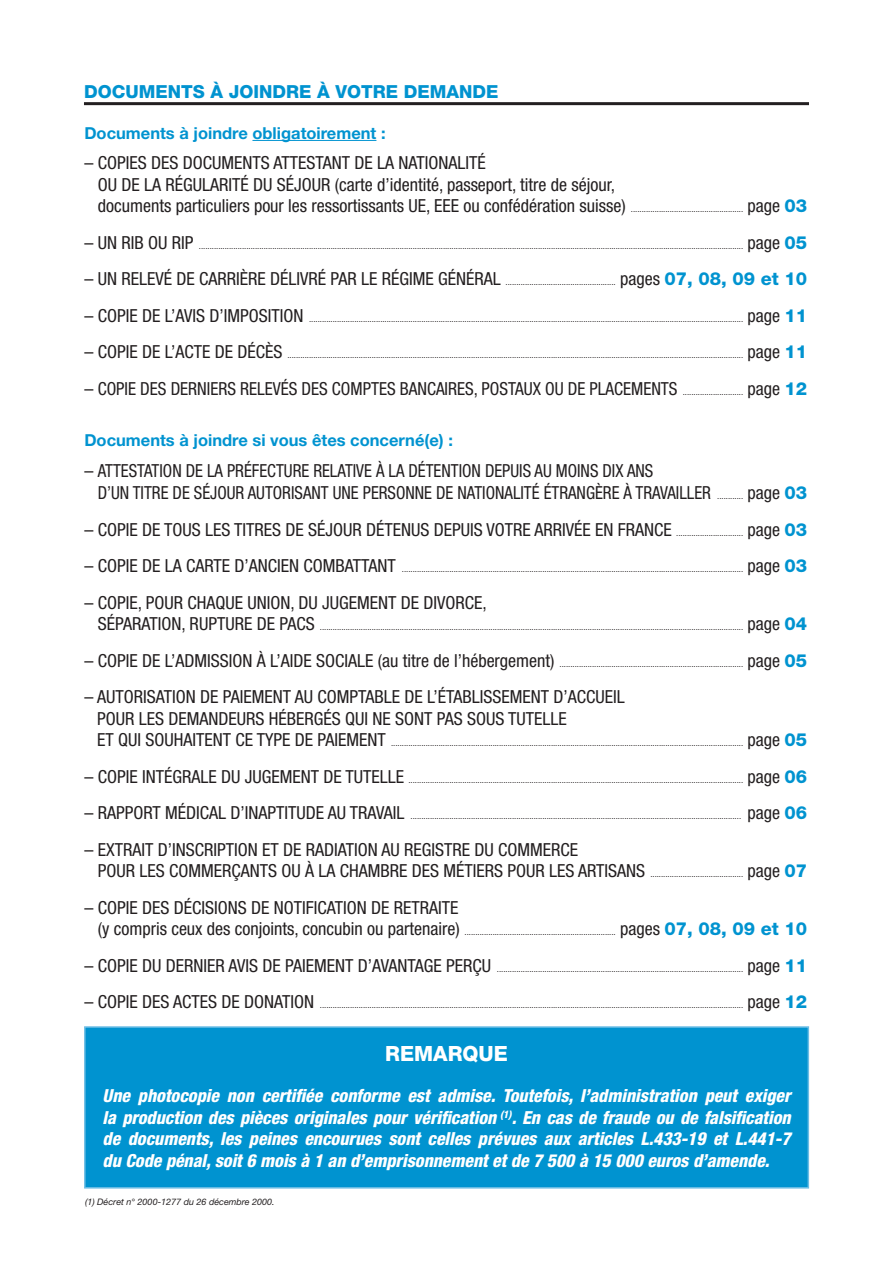
<style>
.page{position:relative;width:893px;height:1263px;background:#fff}
.page>*{position:absolute;margin:0;border:0;box-sizing:border-box;transform-origin:0 0}
.t1{font:800 21px "Helvetica Neue LT";color:#fff}
.t2{font:condensed 18px/21.6px "Helvetica Neue LT";color:#231f20}
.t3{font:italic 800 condensed 18px/21.6px "Helvetica Neue LT";color:#fff;text-align:justify}
.t4{font:800 18px "Helvetica Neue LT";color:#0093d0}
.t5{font:700 16.5px "Helvetica Neue LT";color:#0093d0}
.t6{font:condensed 9px "Helvetica Neue LT";color:#231f20}
.t7{font:italic 9px "Helvetica Neue LT";color:#231f20}
.s1{font-size:9px}
.s2{font-weight:800;font-stretch:normal;color:#0093d0}
.s3{font-size:18px}
.s4{font-weight:800;font-stretch:normal;font-size:18px;color:#0093d0}
</style>
<div class="page">
<div style="left:84px;top:1026px;width:725px;height:162px;background:#0093d0;border:2px solid #6bbde5"></div>
<hr style="left:252px;top:140px;width:124px;height:1px;background:#0093d0">
<hr style="left:84px;top:102px;width:725px;height:3px;background:#231f20">
<h2 class="t4" style="left:84px;top:81px;width:416px">DOCUMENTS À JOINDRE À VOTRE DEMANDE</h2>
<h3 class="t5" style="left:84px;top:123px;width:303px">Documents à joindre obligatoirement :</h3>
<p class="t2" style="left:98px;top:152px;width:711px;text-indent:-13px">– COPIES DES DOCUMENTS ATTESTANT DE LA NATIONALITÉ<br>OU DE LA RÉGULARITÉ DU SÉJOUR (carte d’identité, passeport, titre de séjour,<br>documents particuliers pour les ressortissants UE, EEE ou confédération suisse) <span class="s1">....................................................</span> page <span class="s2">03</span></p>
<p class="t6" style="left:84px;top:241px;width:724px"><span class="s3">– UN RIB OU RIP</span> ............................................................................................................................................................................................................................................................ <span class="s3">page</span> <span class="s4">05</span></p>
<p class="t6" style="left:84px;top:277px;width:724px"><span class="s3">– UN RELEVÉ DE CARRIÈRE DÉLIVRÉ PAR LE RÉGIME GÉNÉRAL</span> ................................................... <span class="s3">pages</span> <span class="s4">07, 08, 09 et 10</span></p>
<p class="t6" style="left:84px;top:314px;width:724px"><span class="s3">– COPIE DE L’AVIS D’IMPOSITION</span> ......................................................................................................................................................................................................... <span class="s3">page</span> <span class="s4">11</span></p>
<p class="t6" style="left:84px;top:350px;width:724px"><span class="s3">– COPIE DE L’ACTE DE DÉCÈS</span> ................................................................................................................................................................................................................... <span class="s3">page</span> <span class="s4">11</span></p>
<h2 class="t2" style="left:84px;top:378px;width:724px">– COPIE DES DERNIERS RELEVÉS DES COMPTES BANCAIRES, POSTAUX OU DE PLACEMENTS <span class="s1">............................</span> page <span class="s2">12</span></h2>
<h3 class="t5" style="left:84px;top:430px;width:370px">Documents à joindre si vous êtes concerné(e) :</h3>
<h2 class="t2" style="left:98px;top:460px;width:711px;text-indent:-13px">– ATTESTATION DE LA PRÉFECTURE RELATIVE À LA DÉTENTION DEPUIS AU MOINS DIX ANS<br>D’UN TITRE DE SÉJOUR AUTORISANT UNE PERSONNE DE NATIONALITÉ ÉTRANGÈRE À TRAVAILLER <span class="s1">............</span> page <span class="s2">03</span></h2>
<h2 class="t2" style="left:84px;top:518px;width:724px">– COPIE DE TOUS LES TITRES DE SÉJOUR DÉTENUS DEPUIS VOTRE ARRIVÉE EN FRANCE <span class="s1">...............................</span> page <span class="s2">03</span></h2>
<p class="t6" style="left:84px;top:564px;width:724px"><span class="s3">– COPIE DE LA CARTE D’ANCIEN COMBATTANT</span> .............................................................................................................................................................. <span class="s3">page</span> <span class="s4">03</span></p>
<h2 class="t2" style="left:84px;top:591px;width:404px">– COPIE, POUR CHAQUE UNION, DU JUGEMENT DE DIVORCE,</h2>
<p class="t6" style="left:98px;top:622px;width:711px"><span class="s3">SÉPARATION, RUPTURE DE PACS</span> .................................................................................................................................................................................................... <span class="s3">page</span> <span class="s4">04</span></p>
<p class="t6" style="left:84px;top:658px;width:724px"><span class="s3">– COPIE DE L’ADMISSION À L’AIDE SOCIALE (au titre de l’hébergement)</span> ..................................................................................... <span class="s3">page</span> <span class="s4">05</span></p>
<h2 class="t2" style="left:97px;top:686px;width:529px;text-indent:-13px">– AUTORISATION DE PAIEMENT AU COMPTABLE DE L’ÉTABLISSEMENT D’ACCUEIL<br>POUR LES DEMANDEURS HÉBERGÉS QUI NE SONT PAS SOUS TUTELLE</h2>
<p class="t6" style="left:97px;top:738px;width:712px"><span class="s3">ET QUI SOUHAITENT CE TYPE DE PAIEMENT</span> ................................................................................................................................................................... <span class="s3">page</span> <span class="s4">05</span></p>
<p class="t6" style="left:84px;top:774px;width:724px"><span class="s3">– COPIE INTÉGRALE DU JUGEMENT DE TUTELLE</span> ........................................................................................................................................................... <span class="s3">page</span> <span class="s4">06</span></p>
<p class="t6" style="left:84px;top:811px;width:724px"><span class="s3">– RAPPORT MÉDICAL D’INAPTITUDE AU TRAVAIL</span> ......................................................................................................................................................... <span class="s3">page</span> <span class="s4">06</span></p>
<h2 class="t2" style="left:98px;top:838px;width:711px;text-indent:-13px">– EXTRAIT D’INSCRIPTION ET DE RADIATION AU REGISTRE DU COMMERCE<br>POUR LES COMMERÇANTS OU À LA CHAMBRE DES MÉTIERS POUR LES ARTISANS <span class="s1">...........................................</span> page <span class="s2">07</span></h2>
<h2 class="t2" style="left:84px;top:896px;width:376px">– COPIE DES DÉCISIONS DE NOTIFICATION DE RETRAITE</h2>
<p class="t6" style="left:98px;top:927px;width:711px"><span class="s3">(y compris ceux des conjoints, concubin ou partenaire)</span> ...................................................................... <span class="s3">pages</span> <span class="s4">07, 08, 09 et 10</span></p>
<p class="t6" style="left:84px;top:963px;width:724px"><span class="s3">– COPIE DU DERNIER AVIS DE PAIEMENT D’AVANTAGE PERÇU</span> .................................................................................................................. <span class="s3">page</span> <span class="s4">11</span></p>
<p class="t6" style="left:84px;top:1000px;width:724px"><span class="s3">– COPIE DES ACTES DE DONATION</span> .................................................................................................................................................................................................... <span class="s3">page</span> <span class="s4">12</span></p>
<h1 class="t1" style="left:385px;top:1041px;width:124px">REMARQUE</h1>
<p class="t3" style="left:103px;top:1085px;width:690px">Une photocopie non certifiée conforme est admise. Toutefois, l’administration peut exiger la production des pièces originales pour vérification <sup>(1)</sup>. En cas de fraude ou de falsification de documents, les peines encourues sont celles prévues aux articles L.433-19 et L.441-7 du Code pénal, soit 6 mois à 1 an d’emprisonnement et de 7 500 à 15 000 euros d’amende.</p>
<p class="t7" style="left:85px;top:1196px;width:191px">(1) Décret n° 2000-1277 du 26 décembre 2000.</p>
</div>
